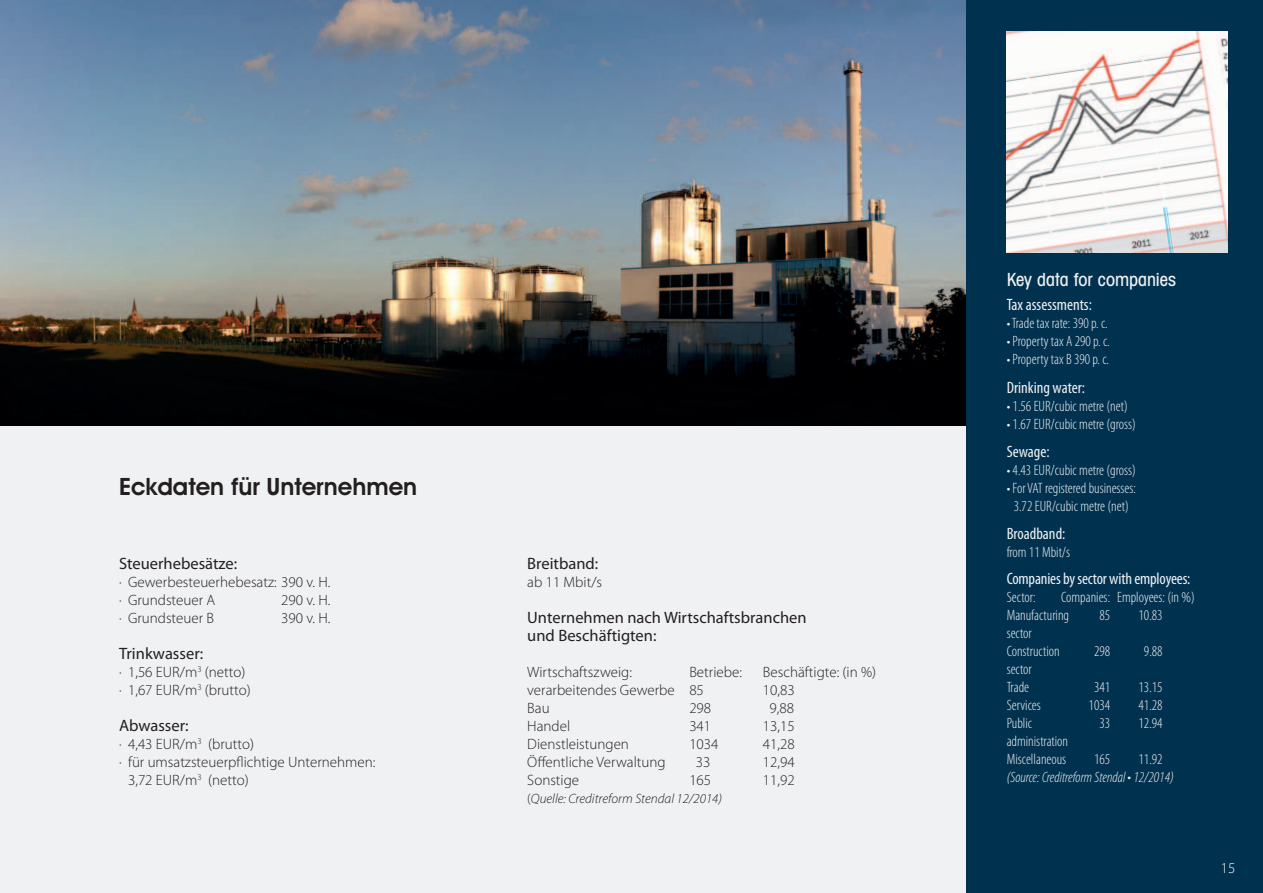
<style>
.page{position:relative;width:1263px;height:893px;background:#f0f1f2}
.page>*{position:absolute;margin:0;border:0;box-sizing:border-box;transform-origin:0 0}
.t1{font:600 24px "Avant Garde IT Cby BT";color:#231f20}
.t2{font:500 condensed 18px "Avant Garde IT Cby BT";color:#f0f1f2}
.t3{font:16.5px/18px "Myriad Pro";color:#231f20}
.t4{font:condensed 16.5px "Myriad Pro";letter-spacing:-.005em;color:#f0f1f2}
.t5{font:300 condensed 15px/18px "Myriad Pro";color:#f0f1f2}
.t6{font:300 15px/18px "Myriad Pro";color:#231f20}
.t7{font:italic 300 condensed 15px "Myriad Pro";color:#f0f1f2}
.t8{font:300 15px "Myriad Pro";color:#fff}
.t9{font:italic 300 13.5px "Myriad Pro";color:#231f20}
.s1{font-style:normal}
</style>
<div class="page">
<img style="left:0;top:0;width:967px;height:425px">
<div style="left:967px;top:0;width:296px;height:893px;background:#00314f"></div>
<img style="left:1007px;top:32px;width:221px;height:221px">
<h1 class="t1" style="left:119px;top:472px;width:300px">Eckdaten für Unternehmen</h1>
<p class="t3" style="left:119px;top:554px;width:120px">Steuerhebesätze:</p>
<p class="t6" style="left:119px;top:573px;width:213px">· Gewerbesteuerhebesatz: 390 v. H. · Grundsteuer A</p>
<p class="t6" style="left:281px;top:591px;width:51px">290 v. H.</p>
<p class="t6" style="left:119px;top:609px;width:96px">· Grundsteuer B</p>
<p class="t6" style="left:281px;top:609px;width:51px">390 v. H.</p>
<p class="t3" style="left:119px;top:644px;width:86px">Trinkwasser:</p>
<p class="t6" style="left:119px;top:663px;width:133px">· 1,56 EUR/m<sup>3</sup> (netto) · 1,67 EUR/m<sup>3</sup> (brutto)</p>
<p class="t3" style="left:119px;top:716px;width:71px">Abwasser:</p>
<p class="t6" style="left:119px;top:735px;width:136px">· 4,43 EUR/m<sup>3</sup> (brutto)</p>
<p class="t6" style="left:119px;top:753px;width:258px">· für umsatzsteuerpflichtige Unternehmen:</p>
<p class="t6" style="left:128px;top:771px;width:122px">3,72 EUR/m<sup>3</sup> (netto)</p>
<p class="t3" style="left:527px;top:554px;width:72px">Breitband:</p>
<p class="t6" style="left:527px;top:573px;width:76px">ab 11 Mbit/s</p>
<p class="t3" style="left:527px;top:608px;width:281px">Unternehmen nach Wirtschaftsbranchen und Beschäftigten:</p>
<p class="t6" style="left:527px;top:663px;width:106px">Wirtschaftszweig:</p>
<p class="t6" style="left:689px;top:663px;width:54px">Betriebe:</p>
<p class="t6" style="left:763px;top:663px;width:115px">Beschäftigte: (in %)</p>
<p class="t6" style="left:527px;top:681px;width:178px">verarbeitendes Gewerbe 85</p>
<p class="t6" style="left:763px;top:681px;width:33px">10,83</p>
<p class="t6" style="left:527px;top:699px;width:24px">Bau</p>
<p class="t6" style="left:689px;top:699px;width:23px">298</p>
<p class="t6" style="left:769px;top:699px;width:26px">9,88</p>
<p class="t6" style="left:527px;top:717px;width:44px">Handel</p>
<p class="t6" style="left:689px;top:717px;width:23px">341</p>
<p class="t6" style="left:763px;top:717px;width:33px">13,15</p>
<p class="t6" style="left:527px;top:735px;width:103px">Dienstleistungen</p>
<p class="t6" style="left:689px;top:735px;width:31px">1034</p>
<p class="t6" style="left:763px;top:735px;width:33px">41,28</p>
<p class="t6" style="left:527px;top:753px;width:140px">Öffentliche Verwaltung</p>
<p class="t6" style="left:696px;top:753px;width:16px">33</p>
<p class="t6" style="left:763px;top:753px;width:33px">12,94</p>
<p class="t6" style="left:527px;top:771px;width:53px">Sonstige</p>
<p class="t6" style="left:689px;top:771px;width:23px">165</p>
<p class="t6" style="left:763px;top:771px;width:33px">11,92</p>
<p class="t9" style="left:527px;top:790px;width:196px"><span class="s1">(</span>Quelle: Creditreform Stendal 12/2014)</p>
<p class="t2" style="left:1007px;top:269px;width:171px">Key data for companies</p>
<p class="t4" style="left:1007px;top:295px;width:87px">Tax assessments:</p>
<p class="t5" style="left:1007px;top:314px;width:102px">• Trade tax rate: 390 p. c.</p>
<p class="t5" style="left:1007px;top:332px;width:105px">• Property tax A 290 p. c.</p>
<p class="t5" style="left:1007px;top:350px;width:104px">• Property tax B 390 p. c.</p>
<p class="t4" style="left:1007px;top:377px;width:80px">Drinking water:</p>
<p class="t5" style="left:1007px;top:397px;width:123px">• 1.56 EUR/cubic metre (net)</p>
<p class="t5" style="left:1007px;top:415px;width:131px">• 1.67 EUR/cubic metre (gross)</p>
<p class="t4" style="left:1007px;top:442px;width:45px">Sewage:</p>
<p class="t5" style="left:1007px;top:461px;width:131px">• 4.43 EUR/cubic metre (gross)</p>
<p class="t5" style="left:1007px;top:479px;width:131px;text-align:center">• For VAT registered businesses:<br>3.72 EUR/cubic metre (net)</p>
<p class="t4" style="left:1007px;top:524px;width:60px">Broadband:</p>
<p class="t5" style="left:1007px;top:543px;width:65px">from 11 Mbit/s</p>
<p class="t4" style="left:1007px;top:568px;width:185px">Companies by sector with employees:</p>
<p class="t5" style="left:1007px;top:588px;width:30px">Sector:</p>
<p class="t5" style="left:1007px;top:588px;width:190px;text-indent:54px">Companies: Employees: (in %)<br>Manufacturing</p>
<p class="t5" style="left:1099px;top:606px;width:12px">85</p>
<p class="t5" style="left:1138px;top:606px;width:26px">10.83</p>
<p class="t5" style="left:1007px;top:624px;width:55px">sector<br>Construction</p>
<p class="t5" style="left:1007px;top:660px;width:27px">sector<br>Trade</p>
<p class="t5" style="left:1094px;top:642px;width:18px">298</p>
<p class="t5" style="left:1144px;top:642px;width:20px">9.88</p>
<p class="t5" style="left:1094px;top:678px;width:18px">341</p>
<p class="t5" style="left:1138px;top:678px;width:26px">13.15</p>
<p class="t5" style="left:1007px;top:696px;width:36px">Services</p>
<p class="t5" style="left:1088px;top:696px;width:23px">1034</p>
<p class="t5" style="left:1138px;top:696px;width:26px">41.28</p>
<p class="t5" style="left:1007px;top:714px;width:27px">Public</p>
<p class="t5" style="left:1099px;top:714px;width:12px">33</p>
<p class="t5" style="left:1138px;top:714px;width:26px">12.94</p>
<p class="t5" style="left:1007px;top:732px;width:63px">administration<br>Miscellaneous</p>
<p class="t5" style="left:1094px;top:750px;width:18px">165</p>
<p class="t5" style="left:1138px;top:750px;width:26px">11.92</p>
<p class="t7" style="left:1007px;top:768px;width:169px">(Source: Creditreform Stendal • 12/2014)</p>
<p class="t8" style="left:1221px;top:859px;width:16px">15</p>
</div>
